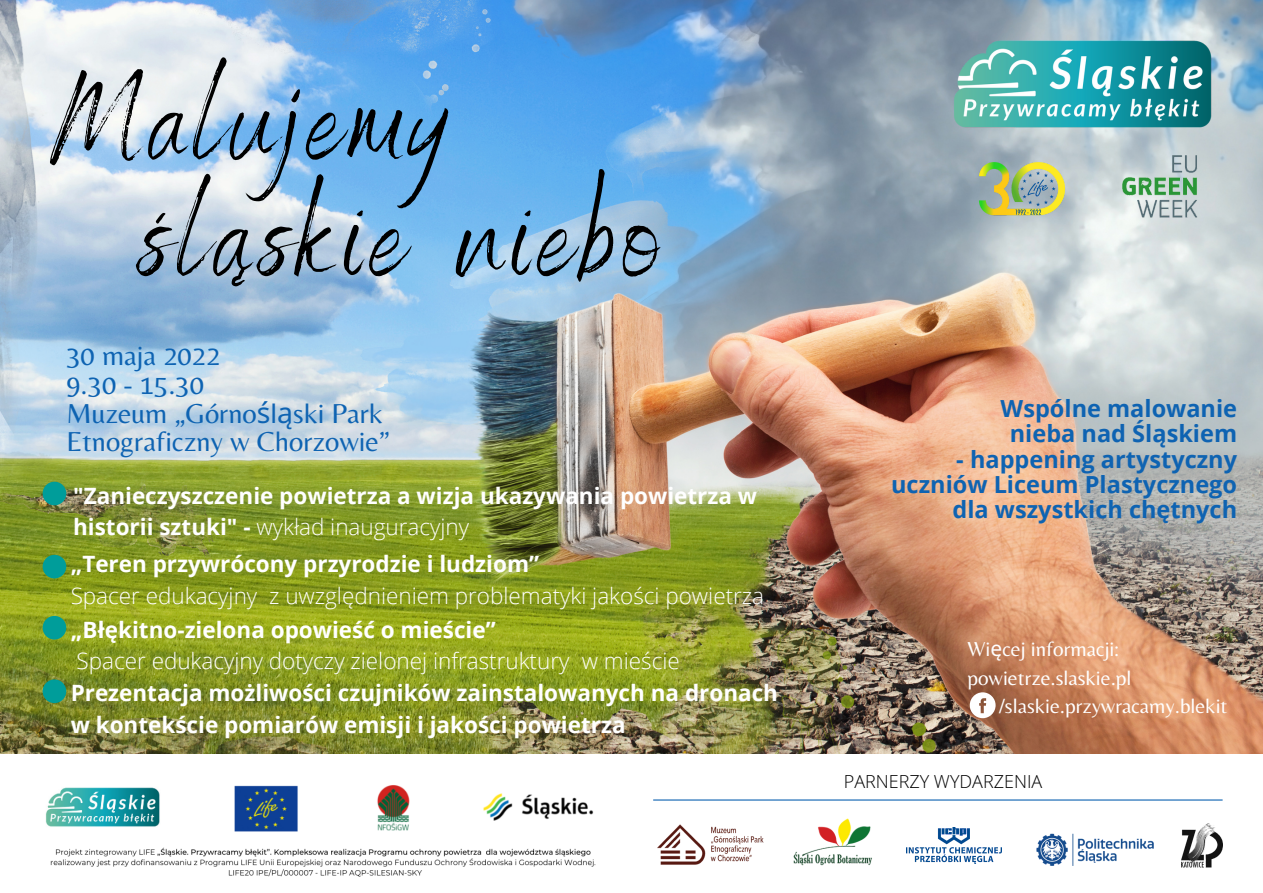
<style>
.page{position:relative;width:1263px;height:893px;background:#fff}
.page>*{position:absolute;margin:0;border:0;box-sizing:border-box;transform-origin:0 0}
.t1{font:126.75px "Benedict";letter-spacing:.06em;color:#000}
.t2{font:28.5px "Belleza";color:#0e63b2}
.t3{font:700 23.55px "Open Sans";color:#0e63b2}
.t4{font:700 22.5px/31.5px "Open Sans";color:#fff}
.t5{font:300 22.5px "Open Sans";color:#fff}
.t6{font:21px "Belleza";color:#fff}
.t7{font:300 18px "Open Sans";color:#000}
.s1{font-family:"Noto Sans"}
.s2{font-weight:300}
</style>
<div class="page">
<img style="left:0;top:0;width:1263px;height:753px">
<img style="left:938px;top:23px;width:290px;height:123px">
<img style="left:1118px;top:154px;width:84px;height:66px">
<img style="left:968px;top:151px;width:107px;height:76px">
<img style="left:46px;top:785px;width:550px;height:92px">
<img style="left:1181px;top:823px;width:41px;height:44px">
<img style="left:657px;top:824px;width:107px;height:41px">
<img style="left:907px;top:827px;width:94px;height:36px">
<img style="left:1036px;top:833px;width:117px;height:32px">
<img style="left:789px;top:800px;width:87px;height:66px">
<hr style="left:653px;top:799px;width:569px;height:1px;background:#0e63b2">
<svg style="left:970px;top:692px;width:25px;height:26px"></svg>
<div style="left:43px;top:555px;width:23px;height:23px;background:#009d9a;border-radius:50%"></div>
<div style="left:43px;top:616px;width:23px;height:23px;background:#009d9a;border-radius:50%"></div>
<div style="left:43px;top:679px;width:23px;height:24px;background:#009d9a;border-radius:50%"></div>
<div style="left:43px;top:482px;width:23px;height:23px;background:#009d9a;border-radius:50%"></div>
<p class="t1" style="left:50px;top:38px;width:400px">Malujemy</p>
<p class="t1" style="left:139px;top:155px;width:524px">śląskie niebo</p>
<p class="t2" style="left:66px;top:339px;width:155px">30 maja 2022</p>
<p class="t2" style="left:66px;top:367px;width:139px">9.30 - 15.30</p>
<p class="t2" style="left:66px;top:396px;width:318px">Muzeum „Górno<span class="s1">ś</span>l<span class="s1">ą</span>ski Park</p>
<p class="t2" style="left:66px;top:425px;width:325px">Etnograficzny w Chorzowie”</p>
<p class="t4" style="left:73px;top:479px;width:685px">"Zanieczyszczenie powietrza a wizja ukazywania powietrza w historii sztuki" - <span class="s2">wykład inauguracyjny</span></p>
<p class="t4" style="left:71px;top:548px;width:470px">„Teren przywrócony przyrodzie i ludziom”</p>
<p class="t5" style="left:71px;top:580px;width:695px">Spacer edukacyjny z uwzględnieniem problematyki jakości powietrza</p>
<p class="t4" style="left:71px;top:613px;width:426px">„Błękitno-zielona opowieść o mieście”</p>
<p class="t5" style="left:77px;top:645px;width:605px">Spacer edukacyjny dotyczy zielonej infrastruktury w mieście</p>
<p class="t4" style="left:71px;top:677px;width:709px">Prezentacja możliwości czujników zainstalowanych na dronach</p>
<p class="t4" style="left:71px;top:708px;width:556px">w kontekście pomiarów emisji i jakości powietrza</p>
<p class="t3" style="left:1000px;top:392px;width:238px">Wspólne malowanie</p>
<p class="t3" style="left:1010px;top:417px;width:229px">nieba nad Śląskiem</p>
<p class="t3" style="left:956px;top:442px;width:282px">- happening artystyczny</p>
<p class="t3" style="left:891px;top:468px;width:347px">uczniów Liceum Plastycznego</p>
<p class="t3" style="left:952px;top:493px;width:286px">dla wszystkich chętnych</p>
<p class="t6" style="left:968px;top:636px;width:153px">Wi<span class="s1">ę</span>cej informacji:</p>
<p class="t6" style="left:968px;top:665px;width:165px">powietrze.slaskie.pl</p>
<p class="t6" style="left:999px;top:693px;width:230px">/slaskie.przywracamy.blekit</p>
<p class="t7" style="left:844px;top:768px;width:200px">PARNERZY WYDARZENIA</p>
</div>
